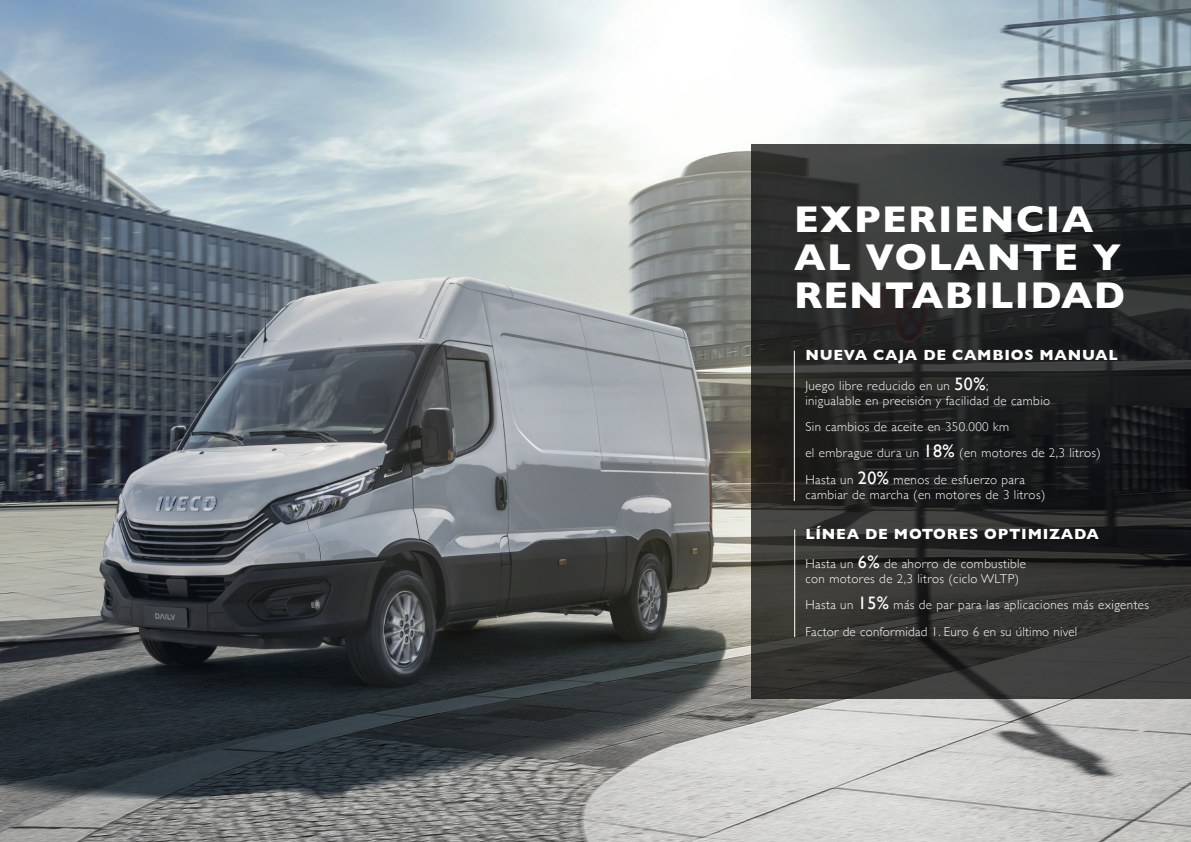
<style>
.page{position:relative;width:1191px;height:842px;background:#fff}
.page>*{position:absolute;margin:0;border:0;box-sizing:border-box;transform-origin:0 0}
.t1{font:700 38px/38px "Gill Sans";letter-spacing:.04em;color:#fff}
.t2{font:700 15px "Gill Sans";letter-spacing:.05em;color:#fff}
.t3{font:300 13px/26.3px "Gill Sans";letter-spacing:.03em;color:#fff}
.s1{font-weight:400;font-size:18px}
</style>
<div class="page">
<img style="left:0;top:0;width:1191px;height:842px">
<svg style="left:751px;top:144px;width:440px;height:554px;background:#2a2b2b"></svg>
<hr style="left:794px;top:351px;width:1px;height:150px;background:#fff">
<hr style="left:794px;top:529px;width:1px;height:108px;background:#fff">
<h1 class="t1" style="left:794px;top:199px;width:333px">EXPERIENCIA<br>AL VOLANTE Y<br>RENTABILIDAD</h1>
<p class="t2" style="left:805px;top:343px;width:314px">NUEVA CAJA DE CAMBIOS MANUAL</p>
<p class="t3" style="left:805px;top:377px;width:246px;line-height:15px">Juego libre reducido en un <span class="s1">50%</span>;<br>inigualable en precisión y facilidad de cambio</p>
<p class="t3" style="left:805px;top:413px;width:297px">Sin cambios de aceite en 350.000 km<br>el embrague dura un <span class="s1">18%</span> (en motores de 2,3 litros)<br>Hasta un <span class="s1">20%</span> menos de esfuerzo para</p>
<p class="t3" style="left:805px;top:480px;width:241px">cambiar de marcha (en motores de 3 litros)</p>
<p class="t2" style="left:805px;top:522px;width:295px">LÍNEA DE MOTORES OPTIMIZADA</p>
<p class="t3" style="left:805px;top:556px;width:222px;line-height:15px">Hasta un <span class="s1">6%</span> de ahorro de combustible con motores de 2,3 litros (ciclo WLTP)</p>
<p class="t3" style="left:805px;top:591px;width:345px">Hasta un <span class="s1">15%</span> más de par para las aplicaciones más exigentes<br>Factor de conformidad 1. Euro 6 en su último nivel</p>
</div>
